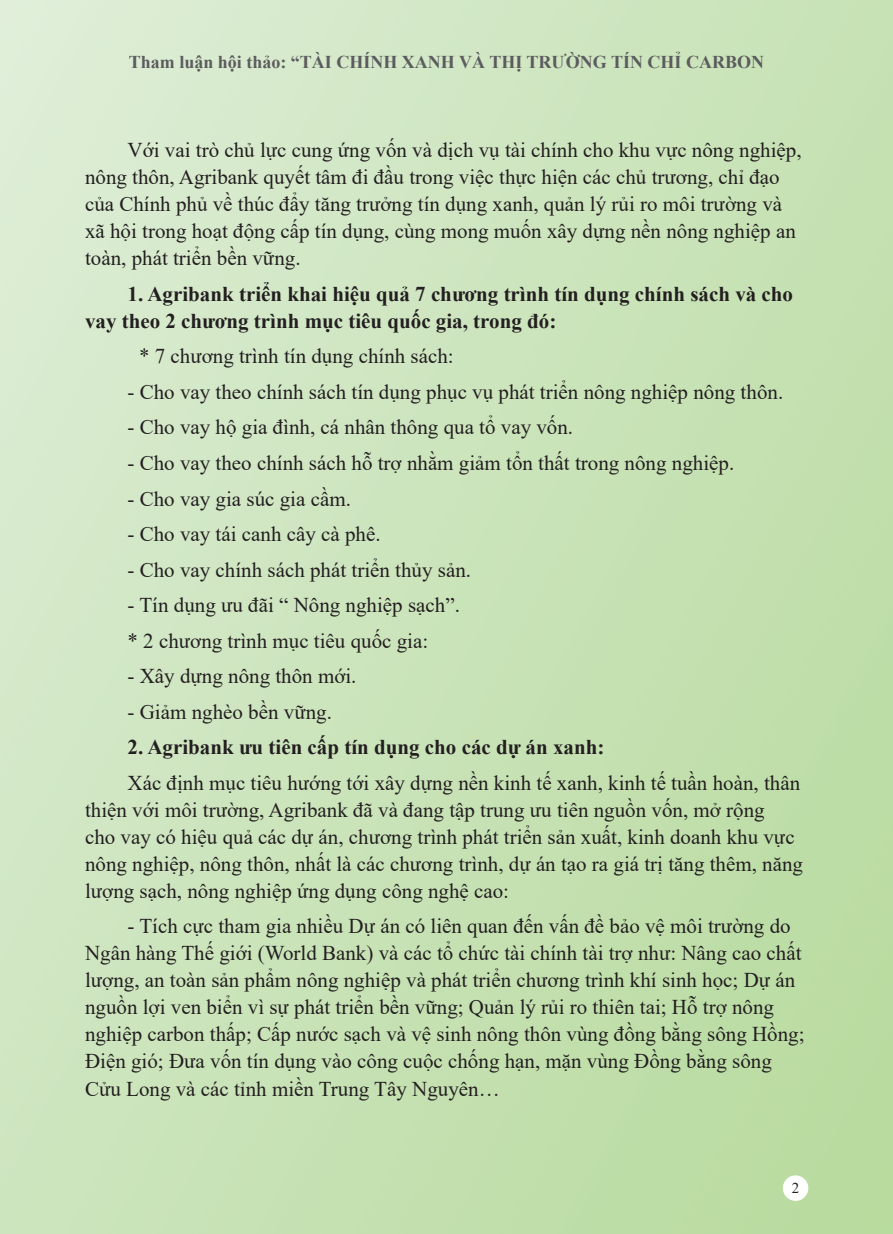
<style>
.page{position:relative;width:893px;height:1234px;background:#fff}
.page>*{position:absolute;margin:0;border:0;box-sizing:border-box;transform-origin:0 0}
.t1{font:21px/27px "Times New Roman";color:#231f20}
.t2{font:700 21px/27px "Times New Roman";color:#231f20}
.t3{font:700 18px "Times New Roman";color:#5c5c5f}
.t4{font:18px "Minion Pro";color:#231f20}
.t5{font:15px "Times New Roman";color:#231f20}
</style>
<div class="page">
<div style="left:0;top:123px;width:82px;height:620px;background:#d9ebce"></div>
<p class="t3" style="left:129px;top:49px;width:637px">Tham luận hội thảo: “TÀI CHÍNH XANH VÀ THỊ TRƯỜNG TÍN CHỈ CARBON</p>
<p class="t1" style="left:85px;top:136px;width:718px;text-indent:43px">Với vai trò chủ lực cung ứng vốn và dịch vụ tài chính cho khu vực nông nghiệp, nông thôn, Agribank quyết tâm đi đầu trong việc thực hiện các chủ trương, chỉ đạo của Chính phủ về thúc đẩy tăng trưởng tín dụng xanh, quản lý rủi ro môi trường và xã hội trong hoạt động cấp tín dụng, cùng mong muốn xây dựng nền nông nghiệp an toàn, phát triển bền vững.</p>
<p class="t2" style="left:85px;top:279px;width:709px;text-indent:43px">1. Agribank triển khai hiệu quả 7 chương trình tín dụng chính sách và cho vay theo 2 chương trình mục tiêu quốc gia, trong đó:</p>
<p class="t1" style="left:139px;top:342px;width:316px">* 7 chương trình tín dụng chính sách:</p>
<p class="t1" style="left:128px;top:377px;width:657px">- Cho vay theo chính sách tín dụng phục vụ phát triển nông nghiệp nông thôn.</p>
<p class="t1" style="left:128px;top:413px;width:447px">- Cho vay hộ gia đình, cá nhân thông qua tổ vay vốn.</p>
<p class="t1" style="left:128px;top:448px;width:608px">- Cho vay theo chính sách hỗ trợ nhằm giảm tổn thất trong nông nghiệp.</p>
<p class="t1" style="left:128px;top:484px;width:225px">- Cho vay gia súc gia cầm.</p>
<p class="t1" style="left:128px;top:519px;width:255px">- Cho vay tái canh cây cà phê.</p>
<p class="t1" style="left:128px;top:555px;width:345px">- Cho vay chính sách phát triển thủy sản.</p>
<p class="t1" style="left:128px;top:590px;width:334px">- Tín dụng ưu đãi “ Nông nghiệp sạch”.</p>
<p class="t1" style="left:128px;top:626px;width:302px">* 2 chương trình mục tiêu quốc gia:</p>
<p class="t1" style="left:128px;top:661px;width:230px">- Xây dựng nông thôn mới.</p>
<p class="t1" style="left:128px;top:697px;width:206px">- Giảm nghèo bền vững.</p>
<p class="t2" style="left:128px;top:733px;width:478px">2. Agribank ưu tiên cấp tín dụng cho các dự án xanh:</p>
<p class="t1" style="left:85px;top:768px;width:720px;text-indent:43px">Xác định mục tiêu hướng tới xây dựng nền kinh tế xanh, kinh tế tuần hoàn, thân thiện với môi trường, Agribank đã và đang tập trung ưu tiên nguồn vốn, mở rộng<br>cho vay có hiệu quả các dự án, chương trình phát triển sản xuất, kinh doanh khu vực nông nghiệp, nông thôn, nhất là các chương trình, dự án tạo ra giá trị tăng thêm, năng lượng sạch, nông nghiệp ứng dụng công nghệ cao:</p>
<p class="t1" style="left:85px;top:911px;width:721px;text-indent:43px">- Tích cực tham gia nhiều Dự án có liên quan đến vấn đề bảo vệ môi trường do Ngân hàng Thế giới (World Bank) và các tổ chức tài chính tài trợ như: Nâng cao chất lượng, an toàn sản phẩm nông nghiệp và phát triển chương trình khí sinh học; Dự án nguồn lợi ven biển vì sự phát triển bền vững; Quản lý rủi ro thiên tai; Hỗ trợ nông nghiệp carbon thấp; Cấp nước sạch và vệ sinh nông thôn vùng đồng bằng sông Hồng; Điện gió; Đưa vốn tín dụng vào công cuộc chống hạn, mặn vùng Đồng bằng sông Cửu Long và các tỉnh miền Trung Tây Nguyên…</p>
<p class="t4" style="left:793px;top:1173px;width:16px">51</p>
<p class="t5" style="left:792px;top:1177px;width:9px">2</p>
</div>
